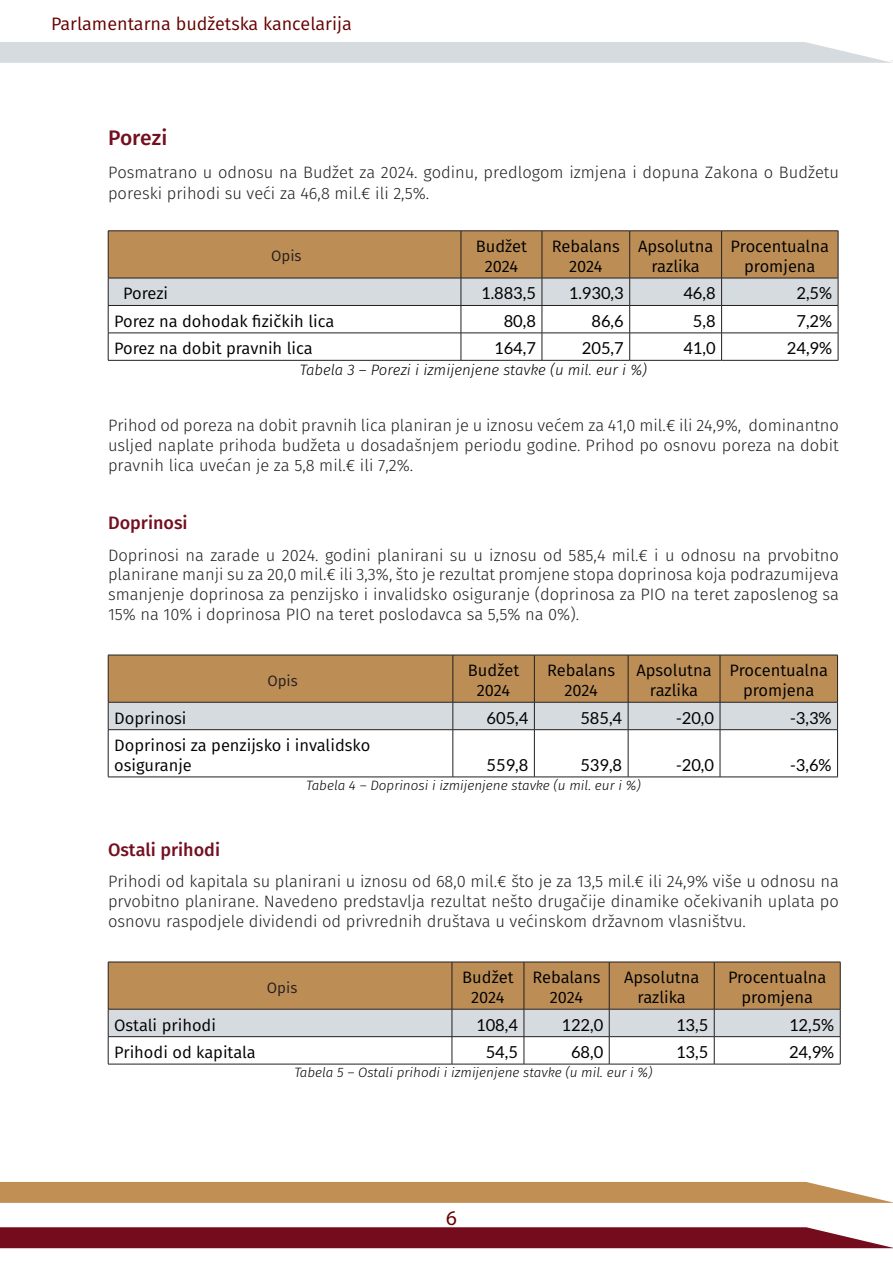
<style>
.page{position:relative;width:893px;height:1263px;background:#fff}
.page>*{position:absolute;margin:0;border:0;box-sizing:border-box;transform-origin:0 0}
.t1{font:500 21px "Fira Sans";color:#740f20}
.t2{font:21px "Myriad Pro";color:#600}
.t3{font:18px "Fira Sans";color:#600}
.t4{font:500 18px "Fira Sans";color:#740f20}
.Obican_text{font:300 16.5px/19.8px "Fira Sans";color:#231f20;text-align:justify}
.t5{font:16.5px/19.8px "Fira Sans";color:#000;text-align:center}
.t6{font:16.5px "Lato";color:#000}
.Opis_tabela_i_grafik{font:italic 300 15px "Fira Sans";color:#000}
.t7{font:15px "Fira Sans";color:#231f20}
.Opis_tabela_i_grafik-2{font:italic 300 13.5px "Fira Sans";color:#000}
</style>
<div class="page">
<svg style="left:0;top:1227px;width:893px;height:21px;background:#7c1a2b"></svg>
<div style="left:0;top:42px;width:893px;height:21px;background:#d6dbe0"></div>
<svg style="left:0;top:1182px;width:893px;height:21px;background:#c4935c"></svg>
<svg style="left:108px;top:231px;width:731px;height:129px"></svg>
<hr style="left:108px;top:360px;width:353px;height:1px;background:#231f20">
<hr style="left:461px;top:360px;width:81px;height:1px;background:#231f20">
<hr style="left:542px;top:360px;width:88px;height:1px;background:#231f20">
<hr style="left:630px;top:360px;width:92px;height:1px;background:#231f20">
<hr style="left:722px;top:360px;width:116px;height:1px;background:#231f20">
<hr style="left:108px;top:730px;width:1px;height:47px;background:#231f20">
<hr style="left:453px;top:730px;width:1px;height:47px;background:#231f20">
<hr style="left:534px;top:730px;width:1px;height:47px;background:#231f20">
<hr style="left:628px;top:730px;width:1px;height:47px;background:#231f20">
<hr style="left:720px;top:730px;width:1px;height:47px;background:#231f20">
<hr style="left:837px;top:730px;width:1px;height:47px;background:#231f20">
<hr style="left:108px;top:777px;width:345px;height:1px;background:#231f20">
<hr style="left:453px;top:777px;width:81px;height:1px;background:#231f20">
<hr style="left:534px;top:777px;width:94px;height:1px;background:#231f20">
<hr style="left:628px;top:777px;width:92px;height:1px;background:#231f20">
<hr style="left:720px;top:777px;width:118px;height:1px;background:#231f20">
<svg style="left:108px;top:655px;width:730px;height:75px;background:#bfa483"></svg>
<hr style="left:720px;top:729px;width:118px;height:1px;background:#231f20">
<hr style="left:108px;top:1064px;width:344px;height:1px;background:#231f20">
<hr style="left:452px;top:1064px;width:72px;height:1px;background:#231f20">
<hr style="left:524px;top:1064px;width:85px;height:1px;background:#231f20">
<hr style="left:609px;top:1064px;width:105px;height:1px;background:#231f20">
<hr style="left:714px;top:1064px;width:126px;height:1px;background:#231f20">
<svg style="left:108px;top:962px;width:733px;height:102px"></svg>
<hr style="left:714px;top:1036px;width:126px;height:1px;background:#231f20">
<p class="t3" style="left:51px;top:11px;width:302px">Parlamentarna budžetska kancelarija</p>
<p class="t1" style="left:108px;top:121px;width:61px">Porezi</p>
<p class="Obican_text" style="left:108px;top:162px;width:732px;line-height:21px">Posmatrano u odnosu na Budžet za 2024. godinu, predlogom izmjena i dopuna Zakona o Budžetu poreski prihodi su veći za 46,8 mil.€ ili 2,5%.</p>
<p class="t7" style="left:271px;top:245px;width:32px">Opis</p>
<p class="t5" style="left:476px;top:236px;width:53px">Budžet<br>2024</p>
<p class="t5" style="left:552px;top:236px;width:69px">Rebalans<br>2024</p>
<p class="t5" style="left:638px;top:236px;width:77px">Apsolutna razlika</p>
<p class="t5" style="left:731px;top:236px;width:100px">Procentualna promjena</p>
<p class="t5" style="left:123px;top:283px;width:47px">Porezi</p>
<p class="t6" style="left:481px;top:284px;width:56px">1.883,5</p>
<p class="t6" style="left:569px;top:284px;width:56px">1.930,3</p>
<p class="t6" style="left:683px;top:284px;width:34px">46,8</p>
<p class="t6" style="left:796px;top:284px;width:37px">2,5%</p>
<p class="t5" style="left:114px;top:311px;width:222px">Porez na dohodak fizičkih lica</p>
<p class="t6" style="left:504px;top:312px;width:34px">80,8</p>
<p class="t6" style="left:591px;top:312px;width:34px">86,6</p>
<p class="t6" style="left:693px;top:312px;width:24px">5,8</p>
<p class="t6" style="left:796px;top:312px;width:37px">7,2%</p>
<p class="t5" style="left:114px;top:338px;width:200px">Porez na dobit pravnih lica</p>
<p class="t6" style="left:494px;top:339px;width:43px">164,7</p>
<p class="t6" style="left:582px;top:339px;width:43px">205,7</p>
<p class="t6" style="left:683px;top:339px;width:34px">41,0</p>
<p class="t6" style="left:787px;top:339px;width:47px">24,9%</p>
<p class="Opis_tabela_i_grafik" style="left:300px;top:359px;width:349px">Tabela 3 – Porezi i izmijenjene stavke (u mil. eur i %)</p>
<p class="Obican_text" style="left:108px;top:416px;width:732px">Prihod od poreza na dobit pravnih lica planiran je u iznosu većem za 41,0 mil.€ ili 24,9%, dominantno usljed naplate prihoda budžeta u dosadašnjem periodu godine. Prihod po osnovu poreza na dobit pravnih lica uvećan je za 5,8 mil.€ ili 7,2%.</p>
<p class="t4" style="left:108px;top:508px;width:81px">Doprinosi</p>
<p class="Obican_text" style="left:108px;top:545px;width:732px">Doprinosi na zarade u 2024. godini planirani su u iznosu od 585,4 mil.€ i u odnosu na prvobitno planirane manji su za 20,0 mil.€ ili 3,3%, što je rezultat promjene stopa doprinosa koja podrazumijeva smanjenje doprinosa za penzijsko i invalidsko osiguranje (doprinosa za PIO na teret zaposlenog sa 15% na 10% i doprinosa PIO na teret poslodavca sa 5,5% na 0%).</p>
<p class="t7" style="left:267px;top:669px;width:32px">Opis</p>
<p class="t5" style="left:468px;top:660px;width:53px">Budžet<br>2024</p>
<p class="t5" style="left:547px;top:660px;width:69px">Rebalans<br>2024</p>
<p class="t5" style="left:636px;top:660px;width:77px">Apsolutna razlika</p>
<p class="t5" style="left:730px;top:660px;width:100px">Procentualna promjena</p>
<p class="t5" style="left:114px;top:708px;width:74px">Doprinosi</p>
<p class="t6" style="left:487px;top:708px;width:43px">605,4</p>
<p class="t6" style="left:580px;top:708px;width:43px">585,4</p>
<p class="t6" style="left:676px;top:708px;width:39px">-20,0</p>
<p class="t6" style="left:790px;top:708px;width:43px">-3,3%</p>
<p class="t5" style="left:114px;top:735px;width:258px;text-align:left">Doprinosi za penzijsko i invalidsko osiguranje</p>
<p class="t6" style="left:487px;top:756px;width:43px">559,8</p>
<p class="t6" style="left:580px;top:756px;width:43px">539,8</p>
<p class="t6" style="left:676px;top:756px;width:39px">-20,0</p>
<p class="t6" style="left:790px;top:756px;width:43px">-3,6%</p>
<p class="Opis_tabela_i_grafik-2" style="left:306px;top:776px;width:336px">Tabela 4 – Doprinosi i izmijenjene stavke (u mil. eur i %)</p>
<p class="t4" style="left:108px;top:835px;width:114px">Ostali prihodi</p>
<p class="Obican_text" style="left:108px;top:872px;width:732px">Prihodi od kapitala su planirani u iznosu od 68,0 mil.€ što je za 13,5 mil.€ ili 24,9% više u odnosu na prvobitno planirane. Navedeno predstavlja rezultat nešto drugačije dinamike očekivanih uplata po osnovu raspodjele dividendi od privrednih društava u većinskom državnom vlasništvu.</p>
<p class="t7" style="left:267px;top:976px;width:32px">Opis</p>
<p class="t5" style="left:462px;top:967px;width:53px">Budžet<br>2024</p>
<p class="t5" style="left:533px;top:967px;width:69px">Rebalans<br>2024</p>
<p class="t5" style="left:624px;top:967px;width:77px">Apsolutna razlika</p>
<p class="t5" style="left:728px;top:967px;width:100px">Procentualna promjena</p>
<p class="t5" style="left:114px;top:1014px;width:103px">Ostali prihodi</p>
<p class="t6" style="left:476px;top:1015px;width:43px">108,4</p>
<p class="t6" style="left:561px;top:1015px;width:43px">122,0</p>
<p class="t6" style="left:676px;top:1015px;width:34px">13,5</p>
<p class="t6" style="left:789px;top:1015px;width:47px">12,5%</p>
<p class="t5" style="left:114px;top:1042px;width:143px">Prihodi od kapitala</p>
<p class="t6" style="left:486px;top:1043px;width:34px">54,5</p>
<p class="t6" style="left:571px;top:1043px;width:34px">68,0</p>
<p class="t6" style="left:676px;top:1043px;width:34px">13,5</p>
<p class="t6" style="left:789px;top:1043px;width:47px">24,9%</p>
<p class="Opis_tabela_i_grafik-2" style="left:294px;top:1063px;width:360px">Tabela 5 – Ostali prihodi i izmijenjene stavke (u mil. eur i %)</p>
<p class="t2" style="left:446px;top:1205px;width:12px">6</p>
</div>
